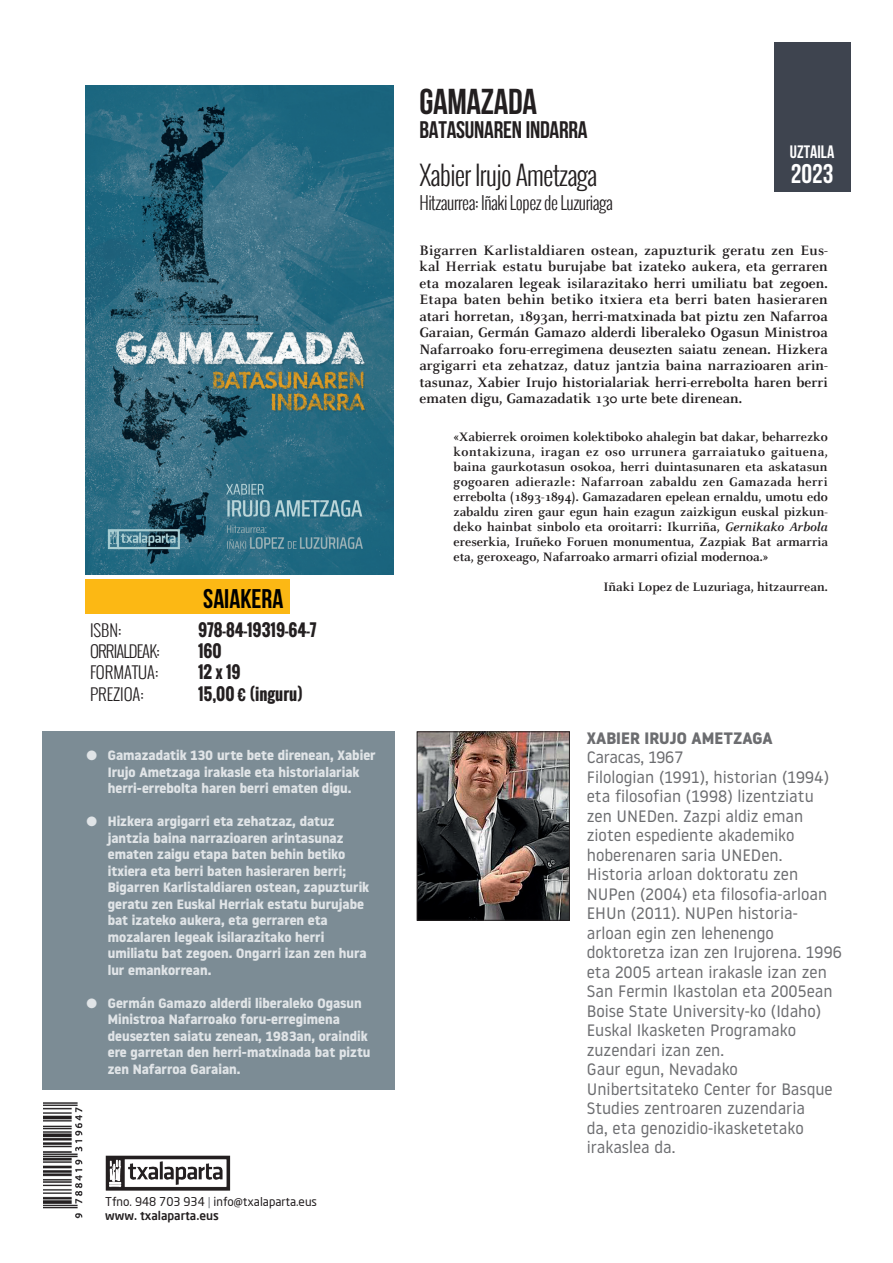
<style>
.page{position:relative;width:893px;height:1263px;background:#fff}
.page>*{position:absolute;margin:0;border:0;box-sizing:border-box;transform-origin:0 0}
.t1{font:36px "Bebas Neue";letter-spacing:-.01em;color:#231f20}
.t2{font:300 27px "Oswald";letter-spacing:-.025em;color:#231f20;scale:.95 1}
.t3{font:27px "Bebas Neue";color:#000}
.t4{font:27px "Bebas Neue";color:#fff}
.t5{font:24px "Bebas Neue";letter-spacing:-.01em;color:#231f20}
.t6{font:300 18px "Oswald";letter-spacing:-.025em;color:#231f20;scale:.95 1}
.t7{font:18px "Bebas Neue";color:#fff}
.t8{font:16.5px/19.5px "Noway";color:#6c6d70}
.t9{font:700 16.5px "Oswald";color:#231f20}
.t10{font:300 16.5px "Oswald";color:#231f20}
.t11{font:700 16.5px "Noway";color:#6c6d70}
.t12{font:300 16.5px "Oswald";letter-spacing:-.05em;color:#231f20}
.t13{font:700 15px/16.5px "Celeste";color:#231f20;text-align:justify}
.t14{font:700 13.5px/16.5px "Noway";color:#e0e4e7}
.t15{font:700 13.5px/15px "Celeste";color:#231f20;text-align:justify}
.t16{font:12px/13.5px "Neo Sans Pro";color:#231f20}
.s1{color:#80838a}
.s2{font-weight:500}
.s3{font-style:italic}
</style>
<div class="page">
<img style="left:85px;top:85px;width:308px;height:489px">
<div style="left:43px;top:731px;width:352px;height:359px;background:#7c8c95"></div>
<div style="left:774px;top:43px;width:76px;height:149px;background:#3e444f"></div>
<img style="left:419px;top:733px;width:149px;height:186px">
<div style="left:417px;top:731px;width:153px;height:190px;border:1px solid #231f20"></div>
<img style="left:43px;top:1102px;width:40px;height:117px">
<div style="left:85px;top:579px;width:204px;height:34px;background:#fcb814"></div>
<img style="left:105px;top:1155px;width:126px;height:36px">
<p class="t3" style="left:203px;top:584px;width:82px">SAIAKERA</p>
<p class="t10" style="left:90px;top:618px;width:33px">ISBN:</p>
<p class="t9" style="left:198px;top:617px;width:120px">978-84-19319-64-7</p>
<p class="t12" style="left:90px;top:639px;width:71px">ORRIALDEAK:</p>
<p class="t9" style="left:198px;top:638px;width:25px">160</p>
<p class="t10" style="left:90px;top:660px;width:70px">FORMATUA:</p>
<p class="t9" style="left:198px;top:660px;width:44px">12 X 19</p>
<p class="t10" style="left:90px;top:682px;width:55px">PREZIOA:</p>
<p class="t9" style="left:198px;top:681px;width:106px">15,00 € (INGURU)</p>
<p class="t14" style="left:87px;top:747px;width:291px;text-align:center">● Gamazadatik 130 urte bete direnean, Xabier<br>Irujo Ametzaga irakasle eta historialariak herri-errebolta haren berri ematen digu.</p>
<p class="t14" style="left:108px;top:813px;width:263px;text-indent:-21px">● Hizkera argigarri eta zehatzaz, datuz jantzia baina narrazioaren arintasunaz ematen zaigu etapa baten behin betiko itxiera eta berri baten hasieraren berri; Bigarren Karlistaldiaren ostean, zapuzturik geratu zen Euskal Herriak estatu burujabe bat izateko aukera, eta gerraren eta mozalaren legeak isilarazitako herri umiliatu bat zegoen. Ongarri izan zen hura lur emankorrean.</p>
<p class="t14" style="left:108px;top:995px;width:264px;text-indent:-21px">● Germán Gamazo alderdi liberaleko Ogasun Ministroa Nafarroako foru-erregimena deusezten saiatu zenean, 1983an, oraindik ere garretan den herri-matxinada bat piztu zen Nafarroa Garaian.</p>
<p class="t16" style="left:105px;top:1195px;width:213px">Tfno. 948 703 934 <span class="s1">|</span> info@txalaparta.eus <span class="s2">www. txalaparta.eus</span></p>
<p class="t1" style="left:419px;top:81px;width:119px">GAMAZADA</p>
<p class="t5" style="left:419px;top:116px;width:170px">BATASUNAREN INDARRA</p>
<p class="t2" style="left:419px;top:155px;width:189px">Xabier Irujo Ametzaga</p>
<p class="t6" style="left:419px;top:189px;width:205px">Hitzaurrea: Iñaki Lopez de Luzuriaga</p>
<p class="t7" style="left:790px;top:142px;width:46px">UZTAILA</p>
<p class="t4" style="left:791px;top:159px;width:44px">2023</p>
<p class="t13" style="left:419px;top:242px;width:410px">Bigarren Karlistaldiaren ostean, zapuzturik geratu zen Eus&shy;kal Herriak estatu burujabe bat izateko aukera, eta gerraren eta mozalaren legeak isilarazitako herri umiliatu bat zegoen.<br>Etapa baten behin betiko itxiera eta berri baten hasieraren atari horretan, 1893an, herri-matxinada bat piztu zen Nafarroa Garaian, Germán Gamazo alderdi liberaleko Ogasun Ministroa Nafarroako foru-erregimena deusezten saiatu zenean. Hizkera argigarri eta zehatzaz, datuz jantzia baina narrazioaren arin&shy;tasunaz, Xabier Irujo historialariak herri-errebolta haren berri ematen digu, Gamazadatik 130 urte bete direnean.</p>
<p class="t15" style="left:453px;top:429px;width:376px">«Xabierrek oroimen kolektiboko ahalegin bat dakar, beharrezko kontakizuna, iragan ez oso urrunera garraiatuko gaituena, baina gaurkotasun osokoa, herri duintasunaren eta askatasun gogoaren adierazle: Nafarroan zabaldu zen Gamazada herri errebolta (1893-1894). Gamazadaren epelean ernaldu, umotu edo zabaldu ziren gaur egun hain ezagun zaizkigun euskal pizkun&shy;deko hainbat sinbolo eta oroitarri: Ikurriña, <span class="s3">Gernikako Arbola </span>ereserkia, Iruñeko Foruen monumentua, Zazpiak Bat armarria eta, geroxeago, Nafarroako armarri ofizial modernoa.»</p>
<p class="t15" style="left:603px;top:579px;width:226px">Iñaki Lopez de Luzuriaga, hitzaurrean.</p>
<p class="t11" style="left:587px;top:728px;width:187px">XABIER IRUJO AMETZAGA</p>
<p class="t8" style="left:587px;top:747px;width:98px">Caracas, 1967</p>
<p class="t8" style="left:587px;top:767px;width:257px">Filologian (1991), historian (1994) eta filosofian (1998) lizentziatu zen UNEDen. Zazpi aldiz eman zioten espediente akademiko hoberenaren saria UNEDen.<br>Historia arloan doktoratu zen<br>NUPen (2004) eta filosofia-arloan<br>EHUn (2011). NUPen historia&shy;arloan egin zen lehenengo doktoretza izan zen Irujorena. 1996 eta 2005 artean irakasle izan zen<br>San Fermin Ikastolan eta 2005ean<br>Boise State University-ko (Idaho)<br>Euskal Ikasketen Programako zuzendari izan zen.</p>
<p class="t8" style="left:587px;top:1059px;width:247px">Gaur egun, Nevadako<br>Unibertsitateko Center for Basque<br>Studies zentroaren zuzendaria<br>da, eta genozidio-ikasketetako irakaslea da.</p>
</div>
